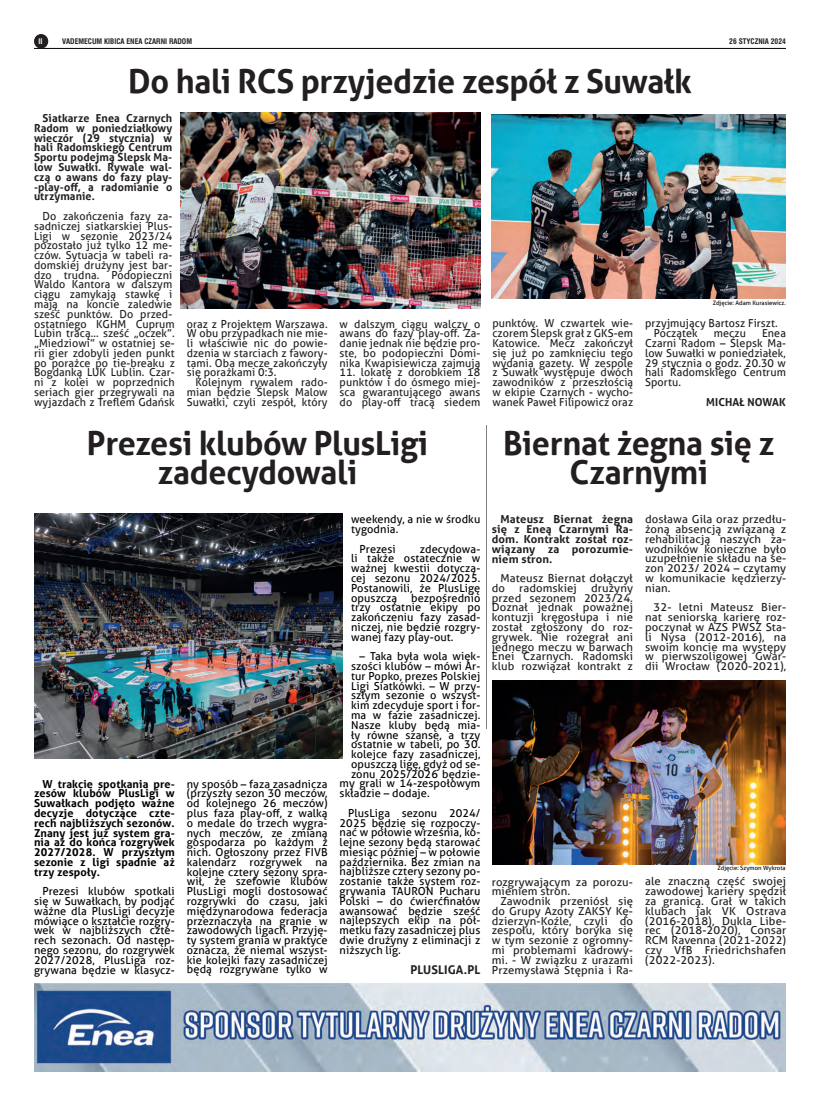
<style>
.page{position:relative;width:820px;height:1106px;background:#fff}
.page>*{position:absolute;margin:0;border:0;box-sizing:border-box;transform-origin:0 0}
.t1{font:700 33px/29.3px "Aller";letter-spacing:-.01em;color:#231f20;text-align:center}
.t2{font:700 12px "Aller";letter-spacing:.01em;color:#231f20}
.t3{font:11px/9.8px "Aller";letter-spacing:.01em;color:#231f20;text-align:justify}
.t4{font:11px/9.8px "Aller";letter-spacing:.01em;color:#000;text-align:justify}
.t5{font:700 11px/9.8px "Aller";letter-spacing:.01em;color:#231f20;text-align:justify}
.t6{font:700 11px/9.8px "Aller";letter-spacing:.01em;color:#000;text-align:justify}
.t7{font:700 7.5px "Swis 721 Cn PL";color:#231f20}
.t8{font:700 7.5px "Swis 721 Cn PL";color:#fff}
.t9{font:6px "Aller";color:#000}
</style>
<div class="page">
<hr style="left:34px;top:48px;width:751px;height:1px;background:#000">
<div style="left:34px;top:34px;width:14px;height:15px;background:#231f20;border-radius:7px"></div>
<img style="left:34px;top:983px;width:751px;height:88px">
<img style="left:491px;top:114px;width:294px;height:184px">
<hr style="left:486px;top:425px;width:1px;height:304px;background:#808285">
<img style="left:181px;top:112px;width:299px;height:196px">
<img style="left:492px;top:680px;width:293px;height:184px">
<img style="left:35px;top:513px;width:307px;height:245px">
<p class="t8" style="left:38px;top:37px;width:6px">II</p>
<p class="t7" style="left:62px;top:37px;width:131px">VADEMECUM KIBICA ENEA CZARNI RADOM</p>
<p class="t7" style="left:729px;top:37px;width:58px">26 STYCZNIA 2024</p>
<h1 class="t1" style="left:128px;top:66px;width:564px">Do hali RCS przyjedzie zespół z Suwałk</h1>
<p class="t5" style="left:34px;top:113px;width:140px;text-indent:9px">Siatkarze Enea Czarnych Radom w poniedziałkowy wieczór (29 stycznia) w hali Radomskiego Centrum Sportu podejmą Ślepsk Ma&shy;low Suwałki. Rywale wal&shy;czą o awans do fazy play--play-off, a radomianie o utrzymanie.</p>
<p class="t3" style="left:34px;top:211px;width:142px;text-align:center">Do zakończenia fazy za&shy;sadniczej siatkarskiej Plus-<br>Ligi w sezonie 2023/24 pozostało już tylko 12 me&shy;czów. Sytuacja w tabeli ra&shy;domskiej drużyny jest bar&shy;dzo trudna. Podopieczni<br>Waldo Kantora w dalszym ciągu zamykają stawkę i mają na koncie zaledwie sześć punktów. Do przed&shy;ostatniego KGHM Cuprum<br>Lubin tracą... sześć „oczek”. „Miedziowi” w ostatniej se&shy;rii gier zdobyli jeden punkt po porażce po tie-breaku z<br>Bogdanką LUK Lublin. Czar&shy;ni z kolei w poprzednich seriach gier przegrywali na wyjazdach z Treflem Gdańsk</p>
<p class="t9" style="left:712px;top:299px;width:75px">Zdjęcie: Adam Kurasiewicz.</p>
<p class="t3" style="left:492px;top:319px;width:142px">punktów. W czwartek wie&shy;czorem Ślepsk grał z GKS-em Katowice. Mecz zakończył się już po zamknięciu tego wydania gazety. W zespole z Suwałk występuje dwóch zawodników z przeszłością w ekipie Czarnych - wycho&shy;wanek Paweł Filipowicz oraz</p>
<p class="t3" style="left:653px;top:318px;width:125px;text-indent:-9px">przyjmujący Bartosz Firszt.<br>Początek</p>
<p class="t3" style="left:339px;top:319px;width:142px">w dalszym ciągu walczy o awans do fazy play-off. Za&shy;danie jednak nie będzie pro&shy;ste, bo podopieczni Domi&shy;nika Kwapisiewicza zajmują</p>
<p class="t3" style="left:339px;top:367px;width:142px">11. lokatę z dorobkiem 18 punktów i do ósmego miej&shy;sca gwarantującego awans do play-off tracą siedem</p>
<p class="t3" style="left:187px;top:319px;width:142px">oraz z Projektem Warszawa.<br>W obu przypadkach nie mie&shy;li właściwie nic do powie&shy;dzenia w starciach z fawory&shy;tami. Oba mecze zakończyły się porażkami 0:3.</p>
<p class="t3" style="left:187px;top:377px;width:142px;text-indent:9px">Kolejnym rywalem rado&shy;mian będzie Ślepsk Malow Suwałki, czyli zespół, który</p>
<p class="t3" style="left:645px;top:328px;width:142px;text-indent:117px">Enea Czarni Radom – Ślepsk Ma&shy;low Suwałki w poniedziałek, 29 stycznia o godz. 20.30 w hali Radomskiego Centrum Sportu.</p>
<p class="t5" style="left:706px;top:397px;width:81px">MICHAŁ NOWAK</p>
<h1 class="t1" style="left:503px;top:428px;width:273px">Biernat żegna się z<br>Czarnymi</h1>
<p class="t5" style="left:491px;top:514px;width:143px;text-indent:9px">Mateusz Biernat żegna się z Eneą Czarnymi Ra&shy;dom. Kontrakt został roz&shy;wiązany za porozumie&shy;niem stron.</p>
<p class="t3" style="left:491px;top:573px;width:143px;text-indent:9px">Mateusz Biernat dołączył do</p>
<p class="t3" style="left:713px;top:328px;width:34px">meczu</p>
<h1 class="t1" style="left:87px;top:428px;width:342px">Prezesi klubów PlusLigi zadecydowali</h1>
<p class="t4" style="left:351px;top:514px;width:131px">weekendy, a nie w środku tygodnia.</p>
<p class="t4" style="left:359px;top:544px;width:38px">Prezesi</p>
<p class="t3" style="left:644px;top:514px;width:143px">dosława Gila oraz przedłu&shy;żoną absencją związaną z rehabilitacją naszych za&shy;wodników konieczne było uzupełnienie składu na se&shy;zon 2023/ 2024 – czytamy w komunikacie kędzierzy&shy;nian.</p>
<p class="t3" style="left:644px;top:602px;width:143px;text-indent:9px">32- letni Mateusz Bier&shy;nat seniorską karierę roz&shy;poczynał w AZS PWSZ Sta&shy;li Nysa (2012-2016), na swoim koncie ma występy w pierwszoligowej Gwar&shy;dii Wrocław (2020-2021),</p>
<p class="t4" style="left:351px;top:544px;width:131px;text-indent:69px">zdecydowa&shy;li także ostatecznie w ważnej kwestii dotyczą&shy;cej sezonu 2024/2025.<br>Postanowili, że PlusLigę opuszczą</p>
<p class="t3" style="left:491px;top:583px;width:143px;text-indent:99px">drużyny przed sezonem 2023/24.<br>Doznał jednak poważnej kontuzji kręgosłupa i nie został zgłoszony do roz&shy;grywek. Nie rozegrał ani jednego meczu w barwach Enei Czarnych. Radomski klub rozwiązał kontrakt z</p>
<p class="t3" style="left:519px;top:583px;width:59px">radomskiej</p>
<p class="t4" style="left:351px;top:592px;width:131px;text-indent:60px">bezpośrednio trzy ostatnie ekipy po zakończeniu fazy zasad&shy;niczej, nie będzie rozgry&shy;wanej fazy play-out.</p>
<p class="t4" style="left:359px;top:651px;width:122px">– Taka była wola więk-</p>
<p class="t4" style="left:351px;top:661px;width:131px">szości klubów – mówi Ar-</p>
<p class="t4" style="left:351px;top:671px;width:131px">tur Popko, prezes Polskiej</p>
<p class="t4" style="left:351px;top:680px;width:131px">Ligi Siatkówki. – W przy-</p>
<p class="t4" style="left:351px;top:690px;width:131px">szłym sezonie o wszyst-</p>
<p class="t4" style="left:351px;top:700px;width:131px">kim zdecyduje sport i for-</p>
<p class="t4" style="left:351px;top:710px;width:131px">ma w fazie zasadniczej.</p>
<p class="t4" style="left:351px;top:720px;width:131px">Nasze kluby będą mia-</p>
<p class="t4" style="left:351px;top:729px;width:131px">ły równe szanse, a trzy</p>
<p class="t4" style="left:351px;top:739px;width:131px">ostatnie w tabeli, po 30.</p>
<p class="t4" style="left:351px;top:749px;width:131px">kolejce fazy zasadniczej,</p>
<p class="t4" style="left:351px;top:759px;width:131px">opuszczą ligę, gdyż od se-</p>
<p class="t4" style="left:351px;top:768px;width:131px">zonu 2025/2026 będzie-</p>
<p class="t4" style="left:339px;top:778px;width:142px">my grali w 14-zespołowym</p>
<p class="t4" style="left:339px;top:788px;width:92px">składzie – dodaje.</p>
<p class="t4" style="left:339px;top:808px;width:142px;text-indent:9px">PlusLiga sezonu 2024/ 2025 będzie się rozpoczy&shy;nać w połowie września, ko&shy;lejne sezony będą starować miesiąc później – w połowie października. Bez zmian na najbliższe cztery sezony po&shy;zostanie także system roz&shy;grywania TAURON Pucharu Polski – do ćwierćfinałów awansować będzie sześć najlepszych ekip na pół&shy;metku fazy zasadniczej plus dwie drużyny z eliminacji z niższych lig.</p>
<p class="t2" style="left:410px;top:962px;width:71px">PLUSLIGA.PL</p>
<p class="t4" style="left:187px;top:778px;width:142px">ny sposób – faza zasadnicza (przyszły sezon 30 meczów, od kolejnego 26 meczów) plus faza play-off, z walką o medale do trzech wygra&shy;nych meczów, ze zmianą gospodarza po każdym z nich. Ogłoszony przez FIVB kalendarz rozgrywek na kolejne cztery sezony spra&shy;wił, że szefowie klubów PlusLigi mogli dostosować rozgrywki do czasu, jaki międzynarodowa federacja przeznaczyła na granie w zawodowych ligach. Przyję&shy;ty system grania w praktyce oznacza, że niemal wszyst&shy;kie kolejki fazy zasadniczej będą rozgrywane tylko w</p>
<p class="t6" style="left:34px;top:778px;width:142px;text-indent:9px">W trakcie spotkania pre&shy;zesów klubów PlusLigi w Suwałkach podjęto ważne decyzje dotyczące czte&shy;rech najbliższych sezonów.<br>Znany jest już system gra&shy;nia aż do końca rozgrywek 2027/2028. W przyszłym sezonie z ligi spadnie aż trzy zespoły.</p>
<p class="t4" style="left:34px;top:886px;width:142px;text-indent:9px">Prezesi klubów spotkali się w Suwałkach, by podjąć ważne dla PlusLigi decyzje mówiące o kształcie rozgry&shy;wek w najbliższych czte&shy;rech sezonach. Od następ&shy;nego sezonu, do rozgrywek 2027/2028, PlusLiga roz&shy;grywana będzie w klasycz-</p>
<p class="t9" style="left:717px;top:864px;width:70px">Zdjęcie: Szymon Wykrota</p>
<p class="t3" style="left:644px;top:876px;width:143px">ale znaczną część swojej zawodowej kariery spędził za granicą. Grał w takich klubach jak VK Ostrava (2016-2018), Dukla Libe&shy;rec (2018-2020), Consar RCM Ravenna (2021-2022) czy VfB Friedrichshafen (2022-2023).</p>
<p class="t3" style="left:491px;top:876px;width:143px">rozgrywającym za porozu&shy;mieniem stron.</p>
<p class="t3" style="left:491px;top:896px;width:143px;text-indent:9px">Zawodnik przeniósł się do Grupy Azoty ZAKSY Kę&shy;dzierzyn-Koźle, czyli do zespołu, który boryka się w tym sezonie z ogromny&shy;mi problemami kadrowy&shy;mi. - W związku z urazami Przemysława Stępnia i Ra-</p>
</div>
